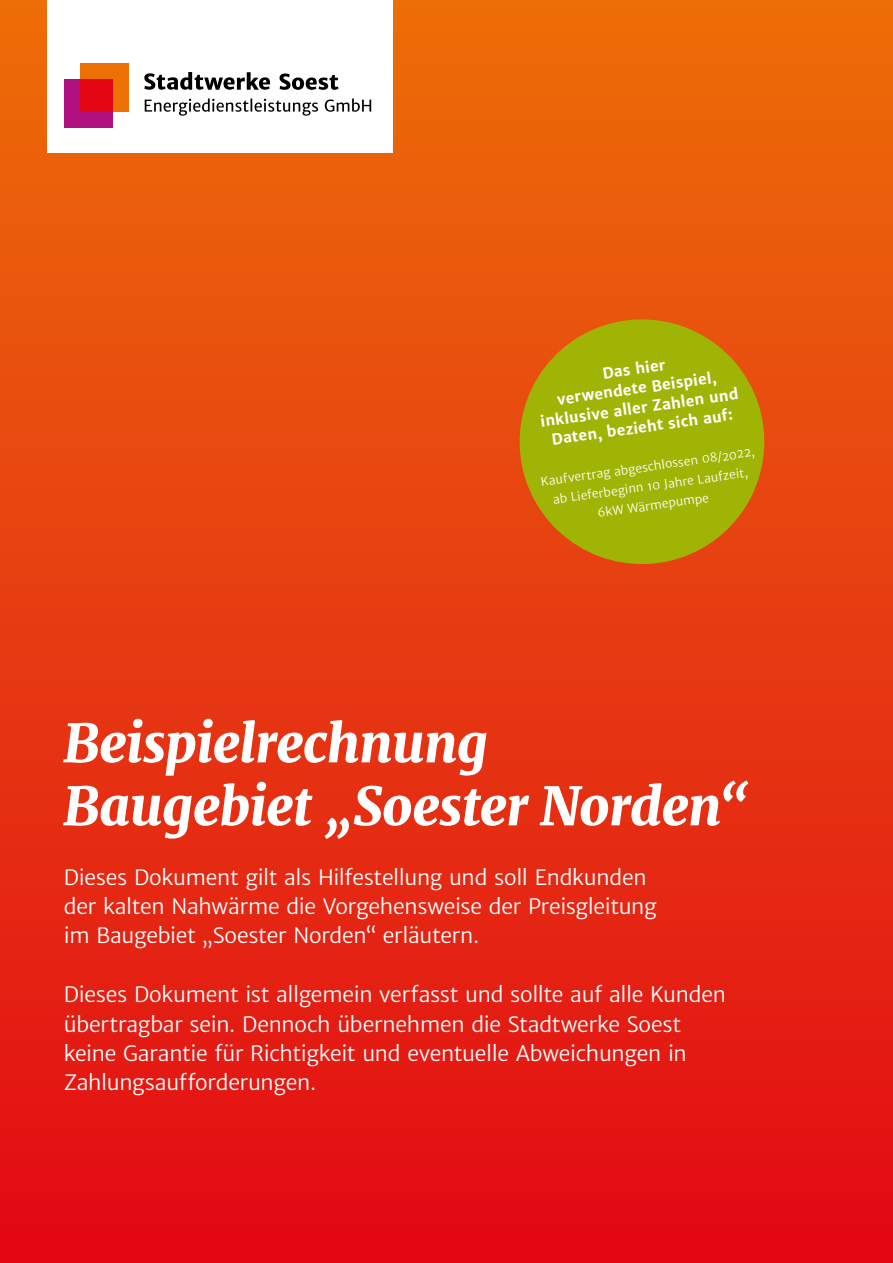
<style>
.page{position:relative;width:893px;height:1263px;background:#fff}
.page>*{position:absolute;margin:0;border:0;box-sizing:border-box;transform-origin:0 0}
.SWS__Head_klein__35Pt__linksb{font:italic 800 52.5px/63px "Merriweather";letter-spacing:-.01em;color:#fff}
.SWS__Subhead__14Pt__linksb{font:21px/29.4px "Merriweather Sans";letter-spacing:-.015em;color:#fff}
.EDL_Fliesstext_8_11{font:700 15px/19.5px "Merriweather Sans";color:#fff;text-align:center}
.EDL_Fliesstext_8_11-2{font:12px/19.5px "Merriweather Sans";color:#fff;text-align:center}
</style>
<div class="page">
<div style="left:0;top:0;width:893px;height:1263px;background:linear-gradient(to bottom,#ec6e09,#e20916)"></div>
<svg style="left:505px;top:305px;width:274px;height:273px;background:#ba8c08"></svg>
<div style="left:47px;top:0;width:345px;height:153px;background:#fff"></div>
<svg style="left:144px;top:72px;width:126px;height:18px"></svg>
<svg style="left:145px;top:99px;width:226px;height:17px"></svg>
<svg style="left:279px;top:74px;width:59px;height:16px"></svg>
<div style="left:64px;top:79px;width:48px;height:49px;background:#af1280"></div>
<div style="left:80px;top:63px;width:49px;height:48px;background:#ed7004"></div>
<div style="left:80px;top:79px;width:32px;height:32px;background:#e30613"></div>
<p class="EDL_Fliesstext_8_11" style="left:534px;top:373px;width:201px;rotate:-8deg">Das hier<br>verwendete Beispiel, inklusive aller Zahlen und<br>Daten, bezieht sich auf:</p>
<p class="EDL_Fliesstext_8_11-2" style="left:540px;top:472px;width:217px;rotate:-8deg">Kaufvertrag abgeschlossen 08/2022, ab Lieferbeginn 10 Jahre Laufzeit,<br>6kW Wärmepumpe</p>
<p class="SWS__Head_klein__35Pt__linksb" style="left:64px;top:712px;width:687px">Beispielrechnung<br>Baugebiet „Soester Norden“</p>
<p class="SWS__Subhead__14Pt__linksb" style="left:64px;top:862px;width:594px">Dieses Dokument gilt als Hilfestellung und soll Endkunden der kalten Nahwärme die Vorgehensweise der Preisgleitung im Baugebiet „Soester Norden“ erläutern.</p>
<p class="SWS__Subhead__14Pt__linksb" style="left:64px;top:980px;width:664px">Dieses Dokument ist allgemein verfasst und sollte auf alle Kunden übertragbar sein. Dennoch übernehmen die Stadtwerke Soest keine Garantie für Richtigkeit und eventuelle Abweichungen in Zahlungsaufforderungen.</p>
</div>
